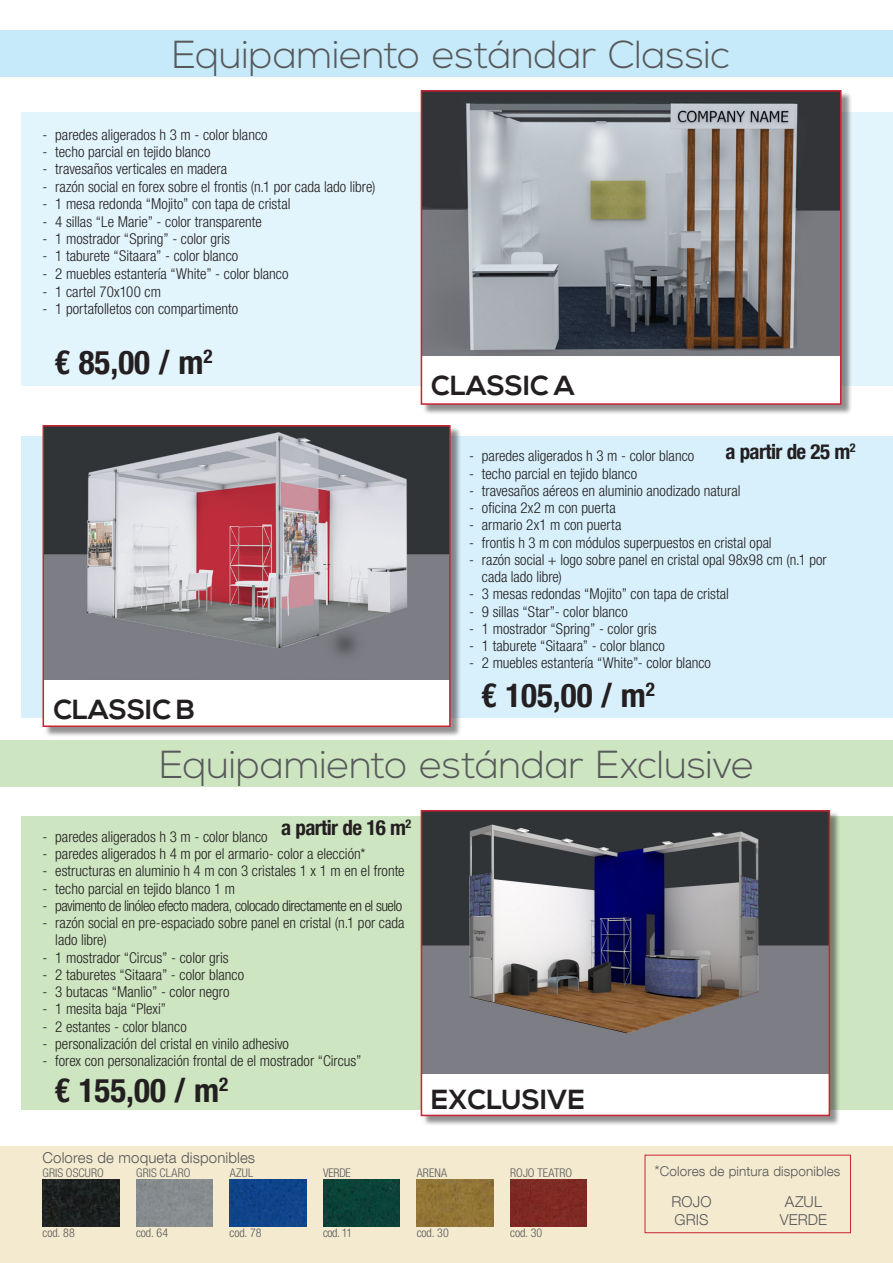
<style>
.page{position:relative;width:893px;height:1263px;background:#fff}
.page>*{position:absolute;margin:0;border:0;box-sizing:border-box;transform-origin:0 0}
.t1{font:300 39px "Nexa";letter-spacing:-.005em;color:#57585a}
.t2{font:700 condensed 33px "Helvetica Neue LT Com";color:#231f20}
.t3{font:700 27.6px "Nexa";color:#231f20}
.t4{font:700 condensed 21px "Helvetica Neue LT Com";letter-spacing:-.03em;color:#231f20}
.t5{font:300 condensed 15px/17.2px "Helvetica Neue LT Com";color:#231f20}
.t6{font:300 condensed 15px "Helvetica Neue LT Com";letter-spacing:-.03em;color:#231f20}
.t7{font:300 15px "Helvetica Neue LT Com";letter-spacing:.005em;color:#57585a}
.t8{font:300 13.5px "Helvetica Neue LT Com";letter-spacing:.01em;color:#57585a}
.t9{font:300 condensed 12px "Helvetica Neue LT Com";letter-spacing:.005em;color:#57585a}
.s1{font-size:15px}
</style>
<div class="page">
<div style="left:0;top:1146px;width:893px;height:117px;background:#f4eacf"></div>
<div style="left:0;top:30px;width:893px;height:47px;background:#c6eafa"></div>
<div style="left:21px;top:817px;width:872px;height:293px;background:#cde5c1"></div>
<div style="left:21px;top:436px;width:872px;height:282px;background:#d7f0fb"></div>
<div style="left:21px;top:113px;width:872px;height:273px;background:#e2f4fc"></div>
<div style="left:645px;top:1155px;width:206px;height:78px;border:1px solid #c82434"></div>
<div style="left:422px;top:91px;width:430px;height:324px;background:#231f20;opacity:.5"></div>
<div style="left:421px;top:91px;width:420px;height:313px;background:#fff"></div>
<img style="left:424px;top:93px;width:414px;height:262px">
<div style="left:421px;top:90px;width:420px;height:315px;border:2px solid #c82434"></div>
<div style="left:44px;top:426px;width:417px;height:311px;background:#231f20;opacity:.5"></div>
<div style="left:43px;top:426px;width:407px;height:300px;background:#fff"></div>
<img style="left:46px;top:428px;width:402px;height:252px">
<div style="left:43px;top:425px;width:408px;height:302px;border:2px solid #c82434"></div>
<div style="left:422px;top:811px;width:418px;height:316px;background:#231f20;opacity:.5"></div>
<div style="left:421px;top:811px;width:408px;height:304px;background:#fff"></div>
<img style="left:424px;top:813px;width:403px;height:260px">
<div style="left:421px;top:810px;width:409px;height:306px;border:2px solid #c82434"></div>
<div style="left:0;top:740px;width:893px;height:47px;background:#cde5c1"></div>
<img style="left:43px;top:1179px;width:76px;height:47px">
<div style="left:136px;top:1179px;width:77px;height:47px;background:#878c8f"></div>
<div style="left:230px;top:1179px;width:76px;height:47px;background:#0f448a"></div>
<div style="left:323px;top:1179px;width:77px;height:47px;background:#0b4237"></div>
<img style="left:417px;top:1179px;width:76px;height:47px">
<div style="left:510px;top:1179px;width:77px;height:47px;background:#7e2924"></div>
<h1 class="t1" style="left:172px;top:32px;width:560px">Equipamiento estándar Classic</h1>
<p class="t5" style="left:43px;top:126px;width:227px">- paredes aligerados h 3 m - color blanco</p>
<p class="t5" style="left:43px;top:143px;width:169px">- techo parcial en tejido blanco</p>
<p class="t5" style="left:43px;top:160px;width:186px">- travesaños verticales en madera</p>
<p class="t5" style="left:43px;top:178px;width:335px">- razón social en forex sobre el frontis (n.1 por cada lado libre)</p>
<p class="t5" style="left:43px;top:195px;width:249px">- 1 mesa redonda “Mojito” con tapa de cristal</p>
<p class="t5" style="left:43px;top:213px;width:221px">- 4 sillas “Le Marie” - color transparente</p>
<p class="t5" style="left:43px;top:230px;width:189px">- 1 mostrador “Spring” - color gris</p>
<p class="t5" style="left:43px;top:247px;width:197px">- 1 taburete “Sitaara” - color blanco</p>
<p class="t5" style="left:43px;top:265px;width:247px">- 2 muebles estantería “White” - color blanco</p>
<p class="t5" style="left:43px;top:283px;width:120px">- 1 cartel 70x100 cm</p>
<p class="t5" style="left:43px;top:300px;width:197px">- 1 portafolletos con compartimento</p>
<p class="t2" style="left:54px;top:342px;width:160px">€ 85,00 / m<sup>2</sup></p>
<p class="t3" style="left:53px;top:693px;width:143px">CLASSIC B</p>
<p class="t3" style="left:431px;top:369px;width:145px">CLASSIC A</p>
<p class="t4" style="left:725px;top:439px;width:132px">a partir de 25 m<sup>2</sup></p>
<p class="t5" style="left:469px;top:447px;width:227px">- paredes aligerados h 3 m - color blanco</p>
<p class="t5" style="left:469px;top:465px;width:169px">- techo parcial en tejido blanco</p>
<p class="t5" style="left:469px;top:482px;width:273px">- travesaños aéreos en aluminio anodizado natural</p>
<p class="t5" style="left:469px;top:499px;width:148px">- oficina 2x2 m con puerta</p>
<p class="t5" style="left:469px;top:516px;width:154px">- armario 2x1 m con puerta</p>
<p class="t5" style="left:469px;top:534px;width:304px">- frontis h 3 m con módulos superpuestos en cristal opal</p>
<p class="t5" style="left:482px;top:551px;width:346px;text-indent:-13px">- razón social + logo sobre panel en cristal opal 98x98 cm (n.1 por cada lado libre)</p>
<p class="t5" style="left:469px;top:585px;width:261px">- 3 mesas redondas “Mojito” con tapa de cristal</p>
<p class="t5" style="left:469px;top:603px;width:160px">- 9 sillas “Star”- color blanco</p>
<p class="t5" style="left:469px;top:620px;width:189px">- 1 mostrador “Spring” - color gris</p>
<p class="t5" style="left:469px;top:637px;width:197px">- 1 taburete “Sitaara” - color blanco</p>
<p class="t5" style="left:469px;top:654px;width:243px">- 2 muebles estantería “White”- color blanco</p>
<p class="t2" style="left:481px;top:676px;width:176px">€ 105,00 / m<sup>2</sup></p>
<p class="t1" style="left:160px;top:742px;width:597px">Equipamiento estándar Exclusive</p>
<p class="t4" style="left:281px;top:815px;width:132px">a partir de 16 m<sup>2</sup></p>
<p class="t5" style="left:43px;top:828px;width:227px">- paredes aligerados h 3 m - color blanco</p>
<p class="t5" style="left:43px;top:845px;width:324px">- paredes aligerados h 4 m por el armario- color a elección*</p>
<p class="t5" style="left:43px;top:862px;width:364px">- estructuras en aluminio h 4 m con 3 cristales 1 x 1 m en el fronte</p>
<p class="t5" style="left:43px;top:880px;width:194px">- techo parcial en tejido blanco 1 m</p>
<p class="t6" style="left:43px;top:897px;width:361px">- pavimento de linóleo efecto madera, colocado directamente en el suelo</p>
<p class="t5" style="left:55px;top:914px;width:351px;text-indent:-13px">- razón social en pre-espaciado sobre panel en cristal (n.1 por cada lado libre)</p>
<p class="t5" style="left:43px;top:949px;width:188px">- 1 mostrador “Circus” - color gris</p>
<p class="t5" style="left:43px;top:966px;width:203px">- 2 taburetes “Sitaara” - color blanco</p>
<p class="t5" style="left:43px;top:983px;width:188px">- 3 butacas “Manlio” - color negro</p>
<p class="t5" style="left:43px;top:1000px;width:125px">- 1 mesita baja “Plexi”</p>
<p class="t5" style="left:43px;top:1018px;width:146px">- 2 estantes - color blanco</p>
<p class="t5" style="left:43px;top:1035px;width:248px">- personalización del cristal en vinilo adhesivo</p>
<p class="t5" style="left:43px;top:1052px;width:320px">- forex con personalización frontal de el mostrador “Circus”</p>
<p class="t2" style="left:54px;top:1070px;width:176px">€ 155,00 / m<sup>2</sup></p>
<p class="t7" style="left:43px;top:1148px;width:214px">Colores de moqueta disponibles</p>
<p class="t3" style="left:431px;top:1083px;width:155px">EXCLUSIVE</p>
<p class="t9" style="left:43px;top:1165px;width:63px">GRIS OSCURO</p>
<p class="t9" style="left:43px;top:1225px;width:34px">cod. 88</p>
<p class="t9" style="left:136px;top:1166px;width:56px">GRIS CLARO</p>
<p class="t9" style="left:136px;top:1225px;width:34px">cod. 64</p>
<p class="t9" style="left:230px;top:1166px;width:25px">AZUL</p>
<p class="t9" style="left:230px;top:1225px;width:33px">cod. 78</p>
<p class="t9" style="left:323px;top:1166px;width:29px">VERDE</p>
<p class="t9" style="left:323px;top:1225px;width:31px">cod. 11</p>
<p class="t9" style="left:417px;top:1166px;width:32px">ARENA</p>
<p class="t9" style="left:417px;top:1225px;width:34px">cod. 30</p>
<p class="t9" style="left:510px;top:1166px;width:63px">ROJO TEATRO</p>
<p class="t9" style="left:510px;top:1225px;width:34px">cod. 30</p>
<p class="t8" style="left:655px;top:1162px;width:187px"><span class="s1">*</span>Colores de pintura disponibles</p>
<p class="t7" style="left:672px;top:1193px;width:41px">ROJO</p>
<p class="t7" style="left:675px;top:1211px;width:36px">GRIS</p>
<p class="t7" style="left:785px;top:1193px;width:39px">AZUL</p>
<p class="t7" style="left:780px;top:1211px;width:49px">VERDE</p>
</div>
